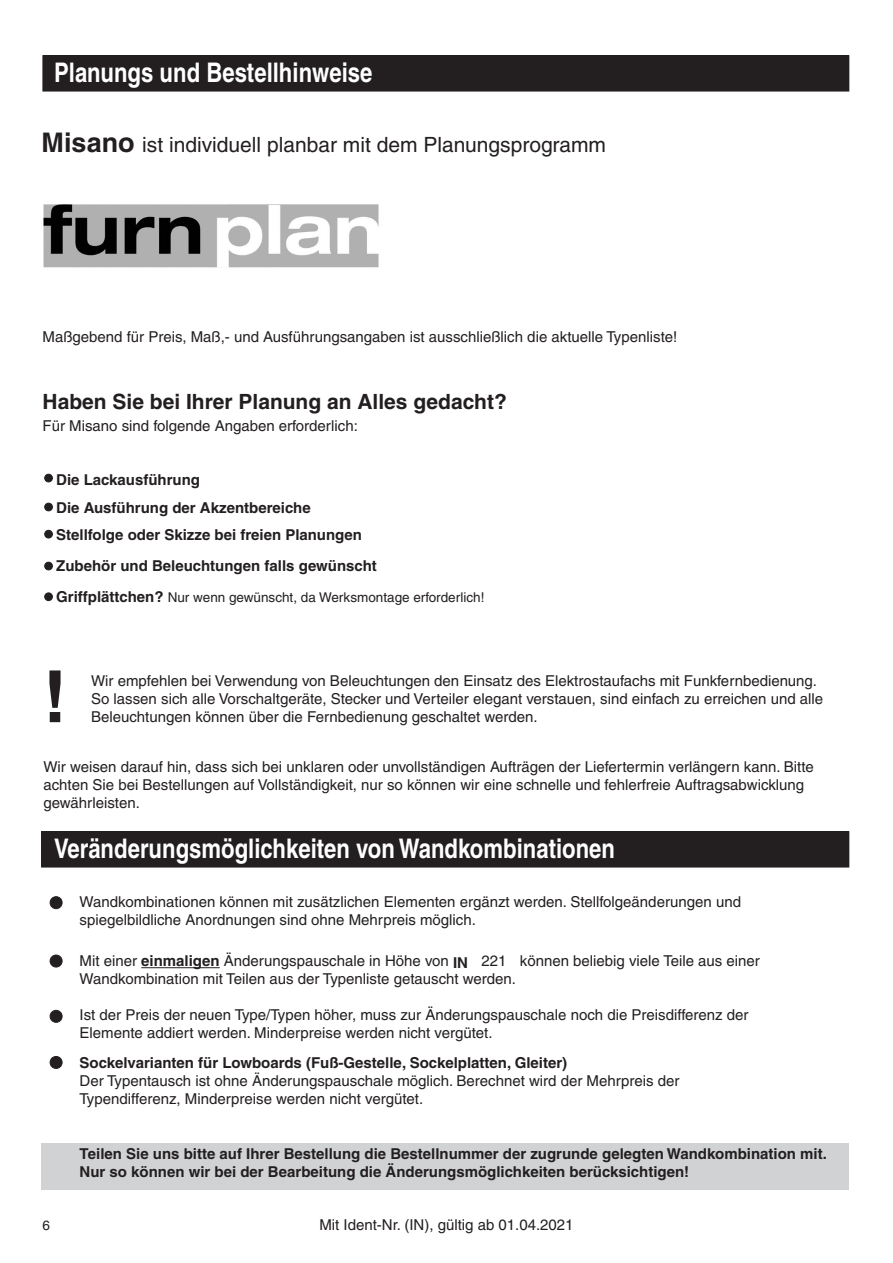
<style>
.page{position:relative;width:893px;height:1263px;background:#fff}
.page>*{position:absolute;margin:0;border:0;box-sizing:border-box;transform-origin:0 0}
.t1{font:700 72px "Helvetica";color:#231f20}
.t2{font:700 condensed 27px "Helvetica LT";color:#fff}
.t3{font:21px "Helvetica";color:#231f20}
.t4{font:700 21px "Helvetica";color:#231f20}
.t5{font:15px/18px "Helvetica";color:#231f20}
.t6{font:700 15px/27.5px "Helvetica";color:#231f20}
.t7{font:13.5px "Helvetica";color:#231f20}
.s1{font-weight:700;font-size:27px}
.s2{font-weight:700;font-size:15px}
.s3{font-weight:700}
</style>
<div class="page">
<img style="left:43px;top:204px;width:336px;height:64px">
<div style="left:43px;top:56px;width:806px;height:35px;background:#231f20"></div>
<div style="left:43px;top:55px;width:806px;height:36px;border:1px solid #231f20"></div>
<div style="left:45px;top:503px;width:7px;height:8px;background:#231f20;border-radius:50%"></div>
<div style="left:44px;top:503px;width:9px;height:8px;border:1px solid #231f20;border-radius:50%"></div>
<div style="left:45px;top:530px;width:7px;height:8px;background:#231f20;border-radius:50%"></div>
<div style="left:44px;top:530px;width:9px;height:8px;border:1px solid #231f20;border-radius:50%"></div>
<div style="left:45px;top:562px;width:7px;height:8px;background:#231f20;border-radius:50%"></div>
<div style="left:44px;top:562px;width:9px;height:8px;border:1px solid #231f20;border-radius:50%"></div>
<div style="left:45px;top:474px;width:7px;height:8px;background:#231f20;border-radius:50%"></div>
<div style="left:44px;top:474px;width:9px;height:8px;border:1px solid #231f20;border-radius:50%"></div>
<div style="left:42px;top:832px;width:807px;height:35px;background:#231f20"></div>
<div style="left:41px;top:831px;width:808px;height:36px;border:1px solid #231f20"></div>
<hr style="left:141px;top:967px;width:79px;height:1px;background:#231f20">
<div style="left:50px;top:955px;width:12px;height:12px;background:#231f20;border-radius:50%"></div>
<div style="left:50px;top:955px;width:12px;height:12px;border:1px solid #231f20;border-radius:50%"></div>
<div style="left:50px;top:1010px;width:12px;height:12px;background:#231f20;border-radius:50%"></div>
<div style="left:50px;top:1010px;width:12px;height:13px;border:1px solid #231f20;border-radius:50%"></div>
<div style="left:50px;top:897px;width:12px;height:12px;background:#231f20;border-radius:50%"></div>
<div style="left:50px;top:896px;width:12px;height:13px;border:1px solid #231f20;border-radius:50%"></div>
<div style="left:41px;top:1143px;width:808px;height:46px;background:#d1d2d4"></div>
<div style="left:50px;top:1056px;width:12px;height:12px;background:#231f20;border-radius:50%"></div>
<div style="left:50px;top:1056px;width:12px;height:13px;border:1px solid #231f20;border-radius:50%"></div>
<div style="left:45px;top:593px;width:7px;height:8px;background:#231f20;border-radius:50%"></div>
<div style="left:44px;top:592px;width:9px;height:9px;border:1px solid #231f20;border-radius:50%"></div>
<h2 class="t2" style="left:54px;top:56px;width:320px">Planungs und Bestellhinweise</h2>
<h3 class="t3" style="left:42px;top:132px;width:566px"><span class="s1">Misano</span> ist individuell planbar mit dem Planungsprogramm</h3>
<p class="t5" style="left:43px;top:327px;width:636px">Maßgebend für Preis, Maß,- und Ausführungsangaben ist ausschließlich die aktuelle Typenliste!</p>
<h3 class="t4" style="left:43px;top:388px;width:466px">Haben Sie bei Ihrer Planung an Alles gedacht?</h3>
<p class="t5" style="left:43px;top:417px;width:317px">Für Misano sind folgende Angaben erforderlich:</p>
<p class="t6" style="left:56px;top:466px;width:145px">Die Lackausführung</p>
<p class="t6" style="left:56px;top:493px;width:307px">Die Ausführung der Akzentbereiche<br>Stellfolge oder Skizze bei freien Planungen</p>
<p class="t6" style="left:56px;top:552px;width:322px">Zubehör und Beleuchtungen falls gewünscht</p>
<p class="t7" style="left:56px;top:589px;width:430px"><span class="s2">Griffplättchen?</span> Nur wenn gewünscht, da Werksmontage erforderlich!</p>
<h1 class="t1" style="left:43px;top:653px;width:25px">!</h1>
<p class="t5" style="left:91px;top:672px;width:734px">Wir empfehlen bei Verwendung von Beleuchtungen den Einsatz des Elektrostaufachs mit Funkfernbedienung.<br>So lassen sich alle Vorschaltgeräte, Stecker und Verteiler elegant verstauen, sind einfach zu erreichen und alle</p>
<p class="t5" style="left:91px;top:708px;width:448px">Beleuchtungen können über die Fernbedienung geschaltet werden.</p>
<p class="t5" style="left:43px;top:757px;width:772px">Wir weisen darauf hin, dass sich bei unklaren oder unvollständigen Aufträgen der Liefertermin verlängern kann. Bitte achten Sie bei Bestellungen auf Vollständigkeit, nur so können wir eine schnelle und fehlerfreie Auftragsabwicklung gewährleisten.</p>
<h2 class="t2" style="left:54px;top:832px;width:563px">Veränderungsmöglichkeiten von Wandkombinationen</h2>
<p class="t5" style="left:80px;top:892px;width:663px">Wandkombinationen können mit zusätzlichen Elementen ergänzt werden. Stellfolgeänderungen und spiegelbildliche Anordnungen sind ohne Mehrpreis möglich.</p>
<p class="t5" style="left:80px;top:952px;width:371px">Mit einer <span class="s3">einmaligen</span> Änderungspauschale in Höhe von</p>
<p class="t5" style="left:520px;top:952px;width:242px">können beliebig viele Teile aus einer</p>
<p class="t5" style="left:80px;top:970px;width:438px">Wandkombination mit Teilen aus der Typenliste getauscht werden.</p>
<p class="t5" style="left:481px;top:952px;width:27px">221</p>
<p class="t6" style="left:453px;top:949px;width:16px">IN</p>
<p class="t5" style="left:80px;top:1006px;width:670px">Ist der Preis der neuen Type/Typen höher, muss zur Änderungspauschale noch die Preisdifferenz der<br>Elemente addiert werden. Minderpreise werden nicht vergütet.</p>
<p class="t6" style="left:80px;top:1048px;width:489px">Sockelvarianten für Lowboards (Fuß-Gestelle, Sockelplatten, Gleiter)</p>
<p class="t5" style="left:80px;top:1071px;width:601px">Der Typentausch ist ohne Änderungspauschale möglich. Berechnet wird der Mehrpreis der<br>Typendifferenz, Minderpreise werden nicht vergütet.</p>
<p class="t7" style="left:43px;top:1218px;width:9px">6</p>
<p class="t6" style="left:80px;top:1144px;width:749px;line-height:18px">Teilen Sie uns bitte auf Ihrer Bestellung die Bestellnummer der zugrunde gelegten Wandkombination mit.<br>Nur so können wir bei der Bearbeitung die Änderungsmöglichkeiten berücksichtigen!</p>
<p class="t5" style="left:319px;top:1215px;width:256px">Mit Ident-Nr. (IN), gültig ab 01.04.2021</p>
</div>
